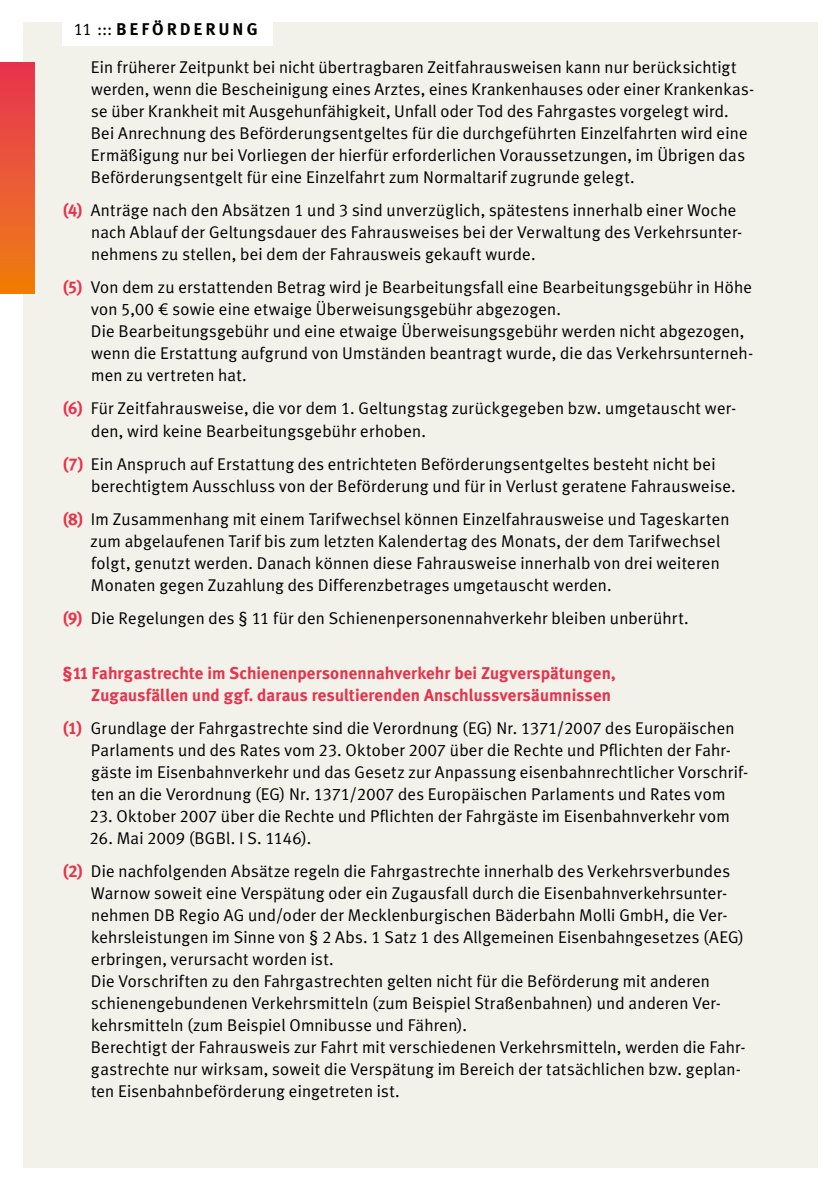
<style>
.page{position:relative;width:840px;height:1191px;background:#fff}
.page>*{position:absolute;margin:0;border:0;box-sizing:border-box;transform-origin:0 0}
.t1{font:17px/22px "Meta Plus Normal";letter-spacing:.01em;color:#000}
.t2{font:700 17px/22px "Meta Plus";letter-spacing:.005em;color:#e7324b;text-align:right}
.t3{font:700 17px "Meta Plus";letter-spacing:.165em;color:#000}
.s1{font-family:"Meta Plus Normal Caps";font-weight:400}
.s2{font-family:"Meta Plus Normal";font-weight:400}
.s3{font-family:"Meta Plus Bold Caps";color:#e7324b}
.s4{font-family:"Meta Plus Normal Caps"}
.s5{font-family:"Meta Euro"}
.s6{font-family:"Meta Plus Bold Caps";font-weight:400}
</style>
<div class="page">
<div style="left:23px;top:23px;width:793px;height:1145px;background:#f2f1ea"></div>
<svg style="left:0;top:63px;width:34px;height:230px;background:#ea5831"></svg>
<div style="left:62px;top:0;width:210px;height:45px;background:#fff"></div>
<p class="t3" style="left:74px;top:19px;width:185px"><span class="s1">1</span> <span class="s2">:::</span>BEFÖRDERUNG</p>
<p class="t1" style="left:91px;top:56px;width:664px">Ein früherer Zeitpunkt bei nicht übertragbaren Zeitfahrausweisen kann nur berücksichtigt werden, wenn die Bescheinigung eines Arztes, eines Krankenhauses oder einer Krankenkas&shy;se über Krankheit mit Ausgehunfähigkeit, Unfall oder Tod des Fahrgastes vorgelegt wird.<br>Bei Anrechnung des Beförderungsentgeltes für die durchgeführten Einzelfahrten wird eine Ermäßigung nur bei Vorliegen der hierfür erforderlichen Voraussetzungen, im Übrigen das Beförderungsentgelt für eine Einzelfahrt zum Normaltarif zugrunde gelegt.</p>
<p class="t1" style="left:91px;top:199px;width:652px;text-indent:-28px"><span class="s3">(4)</span> Anträge nach den Absätzen <span class="s4">1</span> und <span class="s4">3</span> sind unverzüglich, spätestens innerhalb einer Woche nach Ablauf der Geltungsdauer des Fahrausweises bei der Verwaltung des Verkehrsunter&shy;nehmens zu stellen, bei dem der Fahrausweis gekauft wurde.</p>
<p class="t1" style="left:91px;top:276px;width:663px;text-indent:-28px"><span class="s3">(5)</span> Von dem zu erstattenden Betrag wird je Bearbeitungsfall eine Bearbeitungsgebühr in Höhe von <span class="s4">5,00</span> <span class="s5">1</span> sowie eine etwaige Überweisungsgebühr abgezogen.<br>Die Bearbeitungsgebühr und eine etwaige Überweisungsgebühr werden nicht abgezogen, wenn die Erstattung aufgrund von Umständen beantragt wurde, die das Verkehrsunterneh&shy;men zu vertreten hat.</p>
<p class="t1" style="left:91px;top:397px;width:646px;text-indent:-29px"><span class="s3">(6)</span> Für Zeitfahrausweise, die vor dem <span class="s4">1</span>. Geltungstag zurückgegeben bzw. umgetauscht wer&shy;den, wird keine Bearbeitungsgebühr erhoben.</p>
<p class="t1" style="left:91px;top:452px;width:645px;text-indent:-28px"><span class="s3">(7)</span> Ein Anspruch auf Erstattung des entrichteten Beförderungsentgeltes besteht nicht bei berechtigtem Ausschluss von der Beförderung und für in Verlust geratene Fahrausweise.</p>
<p class="t1" style="left:90px;top:507px;width:640px;text-indent:-28px"><span class="s3">(8)</span> Im Zusammenhang mit einem Tarifwechsel können Einzelfahrausweise und Tageskarten zum abgelaufenen Tarif bis zum letzten Kalendertag des Monats, der dem Tarifwechsel folgt, genutzt werden. Danach können diese Fahrausweise innerhalb von drei weiteren Monaten gegen Zuzahlung des Differenzbetrages umgetauscht werden.</p>
<p class="t1" style="left:63px;top:606px;width:627px"><span class="s3">(9)</span> Die Regelungen des § <span class="s4">11</span> für den Schienenpersonennahverkehr bleiben unberührt.</p>
<p class="t2" style="left:62px;top:661px;width:554px">§ <span class="s6">11</span> Fahrgastrechte im Schienenpersonennahverkehr bei Zugverspätungen,<br>Zugausfällen und ggf. daraus resultierenden Anschlussversäumnissen</p>
<p class="t1" style="left:91px;top:716px;width:658px;text-indent:-28px"><span class="s3">(1)</span> Grundlage der Fahrgastrechte sind die Verordnung (EG) Nr. <span class="s4">1371/2007</span> des Europäischen Parlaments und des Rates vom <span class="s4">23</span>. Oktober <span class="s4">2007</span> über die Rechte und Pflichten der Fahr&shy;gäste im Eisenbahnverkehr und das Gesetz zur Anpassung eisenbahnrechtlicher Vorschrif&shy;ten an die Verordnung (EG) Nr. <span class="s4">1371/2007</span> des Europäischen Parlaments und Rates vom</p>
<p class="t1" style="left:90px;top:804px;width:641px"><span class="s4">23</span>. Oktober <span class="s4">2007</span> über die Rechte und Pflichten der Fahrgäste im Eisenbahnverkehr vom</p>
<p class="t1" style="left:63px;top:821px;width:668px;line-height:33px;text-indent:27px"><span class="s4">26</span>. Mai <span class="s4">2009</span> (BGBl. I S. <span class="s4">1146</span>).<br><span class="s3">(2)</span> Die nachfolgenden Absätze regeln die Fahrgastrechte innerhalb des Verkehrsverbundes</p>
<p class="t1" style="left:91px;top:881px;width:656px">Warnow soweit eine Verspätung oder ein Zugausfall durch die Eisenbahnverkehrsunter&shy;nehmen DB Regio AG und/oder der Mecklenburgischen Bäderbahn Molli GmbH, die Ver&shy;kehrsleistungen im Sinne von § <span class="s4">2</span> Abs. <span class="s4">1</span> Satz <span class="s4">1</span> des Allgemeinen Eisenbahngesetzes (AEG) erbringen, verursacht worden ist.<br>Die Vorschriften zu den Fahrgastrechten gelten nicht für die Beförderung mit anderen schienengebundenen Verkehrsmitteln (zum Beispiel Straßenbahnen) und anderen Ver&shy;kehrsmitteln (zum Beispiel Omnibusse und Fähren).<br>Berechtigt der Fahrausweis zur Fahrt mit verschiedenen Verkehrsmitteln, werden die Fahr&shy;gastrechte nur wirksam, soweit die Verspätung im Bereich der tatsächlichen bzw. geplan&shy;ten Eisenbahnbeförderung eingetreten ist.</p>
</div>
